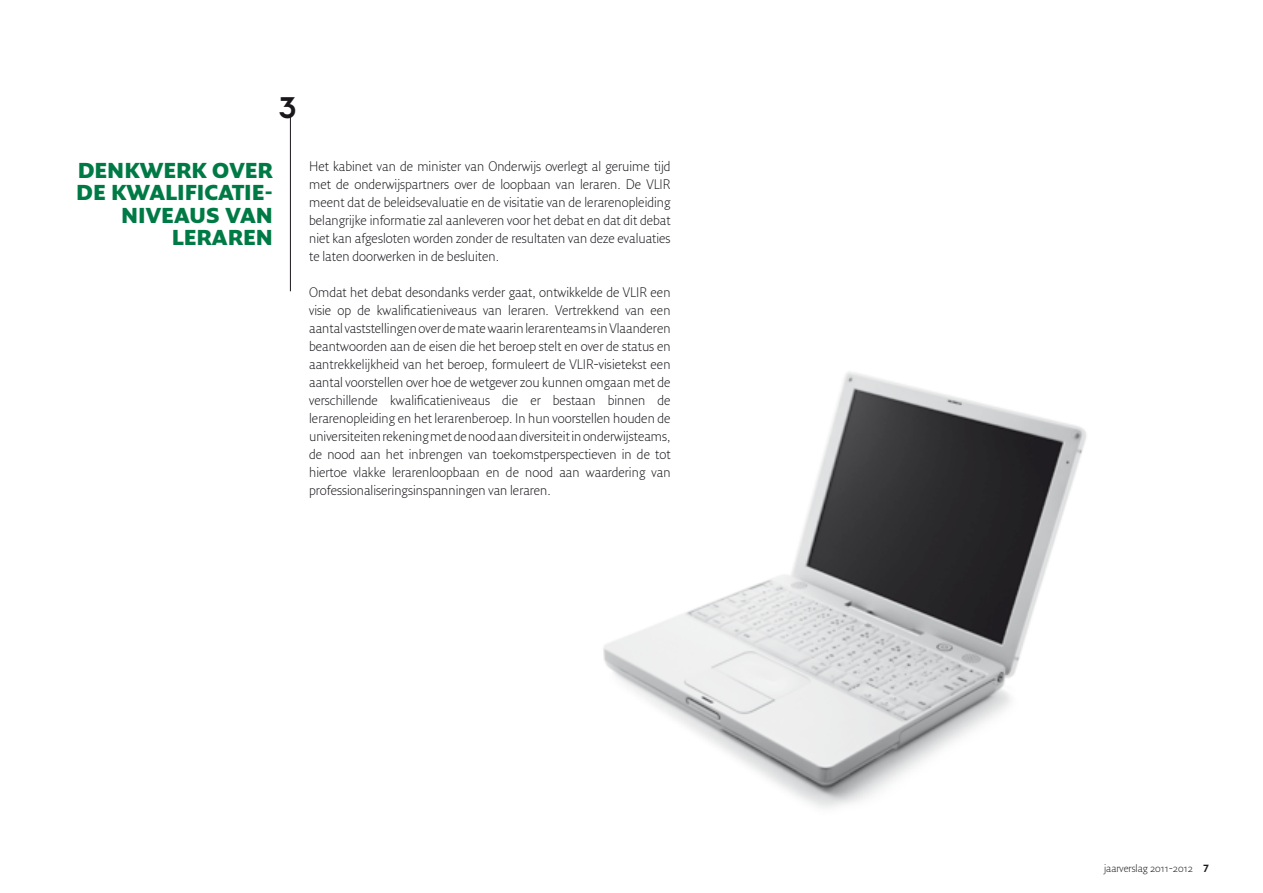
<style>
.page{position:relative;width:1263px;height:893px;background:#fff}
.page>*{position:absolute;margin:0;border:0;box-sizing:border-box;transform-origin:0 0}
.t1{font:30px "Chalet Tokyo";color:#1a171c}
.t2{font:900 21px/22.5px "Fresco Sans Std";color:#007a45;text-align:right}
.t3{font:300 13.5px/18px "Fresco Sans Std";color:#1a171c;text-align:justify}
.t4{font:300 10.5px "Fresco Sans Std";color:#1a171c}
.s1{font-family:"Chalet Tokyo";font-weight:400}
</style>
<div class="page">
<img style="left:603px;top:372px;width:484px;height:436px">
<hr style="left:290px;top:117px;width:1px;height:174px;background:#1a171c">
<h1 class="t1" style="left:279px;top:89px;width:19px">3</h1>
<h2 class="t2" style="left:76px;top:158px;width:198px">DENKWERK OVER<br>DE KWALIFICATIE-<br>NIVEAUS VAN<br>LERAREN</h2>
<p class="t3" style="left:309px;top:157px;width:363px">Het kabinet van de minister van Onderwijs overlegt al geruime tijd met de onderwijspartners over de loopbaan van leraren. De VLIR meent dat de beleidsevaluatie en de visitatie van de lerarenopleiding belangrijke informatie zal aanleveren voor het debat en dat dit debat niet kan afgesloten worden zonder de resultaten van deze evaluaties te laten doorwerken in de besluiten.</p>
<p class="t3" style="left:309px;top:283px;width:363px">Omdat het debat desondanks verder gaat, ontwikkelde de VLIR een visie op de kwalificatieniveaus van leraren. Vertrekkend van een aantal vaststellingen over de mate waarin lerarenteams in Vlaanderen beantwoorden aan de eisen die het beroep stelt en over de status en aantrekkelijkheid van het beroep, formuleert de VLIR-visietekst een aantal voorstellen over hoe de wetgever zou kunnen omgaan met de verschillende kwalificatieniveaus die er bestaan binnen de lerarenopleiding en het lerarenberoep. In hun voorstellen houden de universiteiten rekening met de nood aan diversiteit in onderwijsteams, de nood aan het inbrengen van toekomstperspectieven in de tot hiertoe vlakke lerarenloopbaan en de nood aan waardering van professionaliseringsinspanningen van leraren.</p>
<p class="t4" style="left:1104px;top:861px;width:106px">jaarverslag 2011-2012 <span class="s1">7</span></p>
</div>
